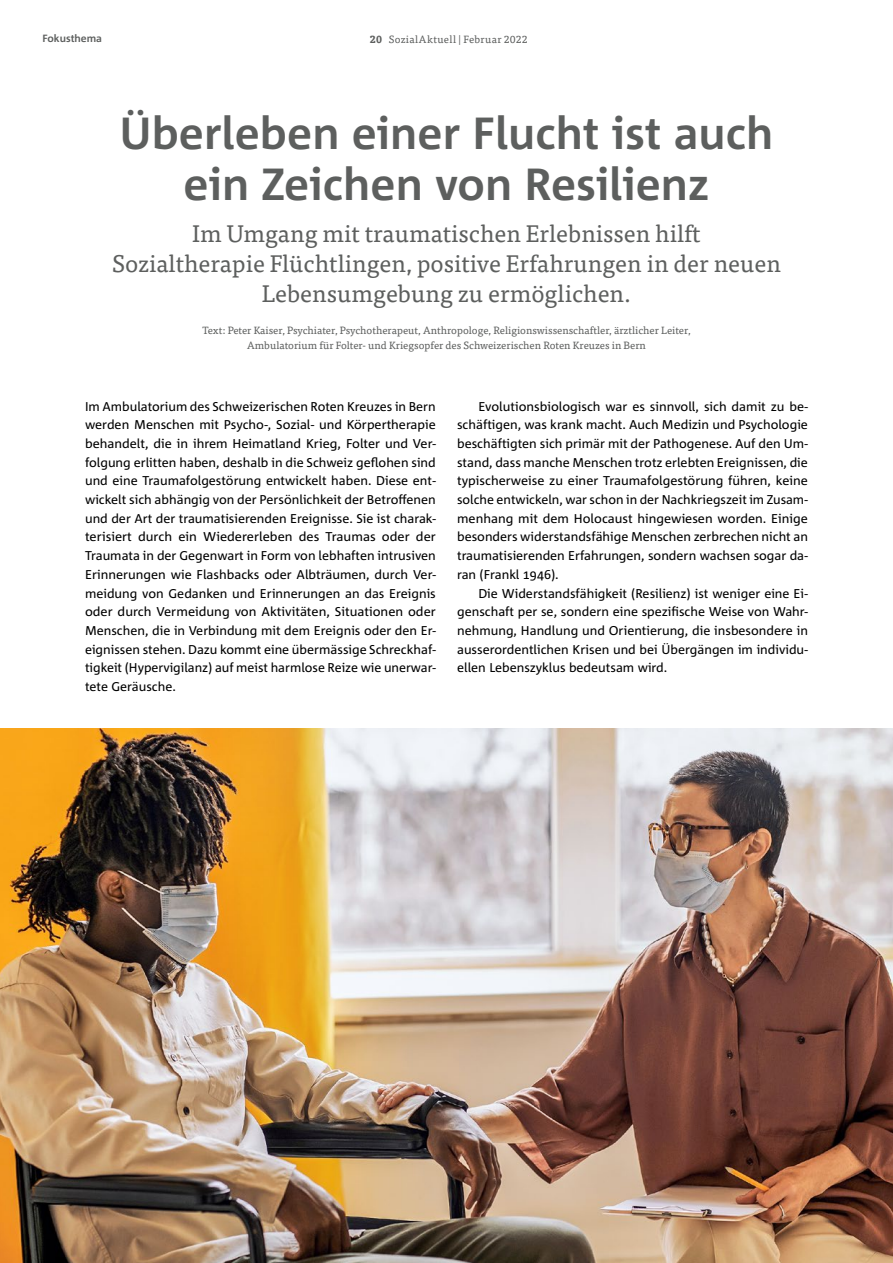
<style>
.page{position:relative;width:893px;height:1263px;background:#fff}
.page>*{position:absolute;margin:0;border:0;box-sizing:border-box;transform-origin:0 0}
.t1{font:700 45px/51px "Corpid Office C1";color:#5d5f5e;text-align:center}
.t2{font:24px/30px "Tisa Pro";color:#5d5f5e;text-align:center}
.t3{font:12.75px/18.8px "Corpid Office C1";color:#000;text-align:justify}
.t4{font:10.5px/15px "Tisa Pro";color:#5d5f5e;text-align:center}
.t5{font:10.5px "Tisa Pro";letter-spacing:.03em;color:#5d5f5e}
.t6{font:700 10.5px "Corpid Office C1";color:#5d5f5e}
.s1{font-weight:700}
</style>
<div class="page">
<img style="left:0;top:728px;width:893px;height:535px">
<p class="t6" style="left:43px;top:32px;width:61px">Fokusthema</p>
<p class="t5" style="left:370px;top:31px;width:159px"><span class="s1">20</span> SozialAktuell | Februar 2022</p>
<h1 class="t1" style="left:119px;top:106px;width:656px">Überleben einer Flucht ist auch ein Zeichen von Resilienz</h1>
<h2 class="t2" style="left:112px;top:217px;width:670px">Im Umgang mit traumatischen Erlebnissen hilft<br>Sozialtherapie Flüchtlingen, positive Erfahrungen in der neuen<br>Lebensumgebung zu ermöglichen.</h2>
<p class="t4" style="left:202px;top:322px;width:490px">Text: Peter Kaiser, Psychiater, Psychotherapeut, Anthropologe, Religionswissenschaftler, ärztlicher Leiter,<br>Ambulatorium für Folter- und Kriegsopfer des Schweizerischen Roten Kreuzes in Bern</p>
<p class="t3" style="left:85px;top:396px;width:352px">Im Ambulatorium des Schweizerischen Roten Kreuzes in Bern werden Menschen mit Psycho-, Sozial- und Körpertherapie behandelt, die in ihrem Heimatland Krieg, Folter und Ver&shy;folgung erlitten haben, deshalb in die Schweiz geflohen sind und eine Traumafolgestörung entwickelt haben. Diese ent&shy;wickelt sich abhängig von der Persönlichkeit der Betroffenen und der Art der traumatisierenden Ereignisse. Sie ist charak&shy;terisiert durch ein Wiedererleben des Traumas oder der Traumata in der Gegenwart in Form von lebhaften intrusiven Erinnerungen wie Flashbacks oder Albträumen, durch Ver&shy;meidung von Gedanken und Erinnerungen an das Ereignis oder durch Vermeidung von Aktivitäten, Situationen oder Menschen, die in Verbindung mit dem Ereignis oder den Er&shy;eignissen stehen. Dazu kommt eine übermässige Schreckhaf&shy;tigkeit (Hypervigilanz) auf meist harmlose Reize wie unerwar&shy;tete Geräusche.</p>
<p class="t3" style="left:457px;top:396px;width:352px;text-indent:21px">Evolutionsbiologisch war es sinnvoll, sich damit zu be&shy;schäftigen, was krank macht. Auch Medizin und Psychologie beschäftigten sich primär mit der Pathogenese. Auf den Um&shy;stand, dass manche Menschen trotz erlebten Ereignissen, die typischerweise zu einer Traumafolgestörung führen, keine solche entwickeln, war schon in der Nachkriegszeit im Zusam&shy;menhang mit dem Holocaust hingewiesen worden. Einige besonders widerstandsfähige Menschen zerbrechen nicht an traumatisierenden Erfahrungen, sondern wachsen sogar da&shy;ran (Frankl 1946).</p>
<p class="t3" style="left:457px;top:583px;width:352px;text-indent:21px">Die Widerstandsfähigkeit (Resilienz) ist weniger eine Ei&shy;genschaft per se, sondern eine spezifische Weise von Wahr&shy;nehmung, Handlung und Orientierung, die insbesondere in ausserordentlichen Krisen und bei Übergängen im individu&shy;ellen Lebenszyklus bedeutsam wird.</p>
</div>
